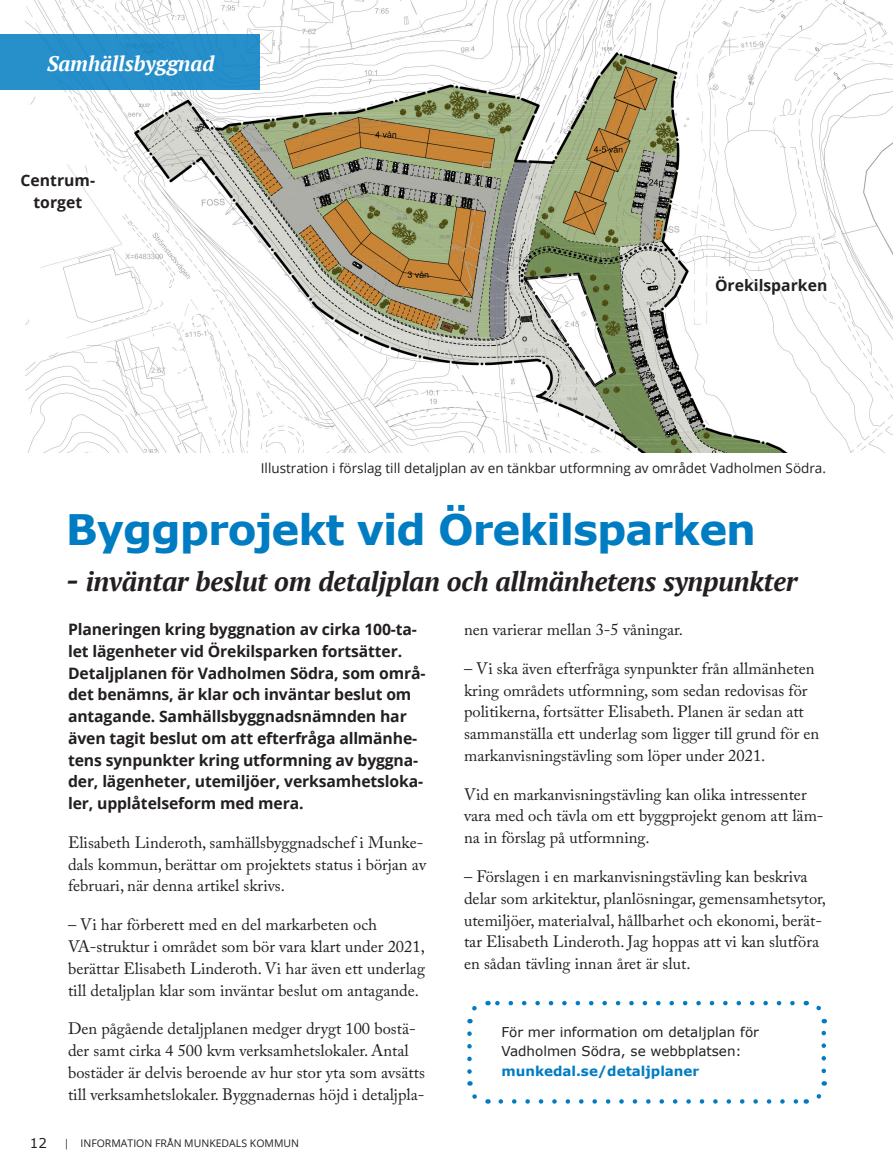
<style>
.page{position:relative;width:893px;height:1170px;background:#fff}
.page>*{position:absolute;margin:0;border:0;box-sizing:border-box;transform-origin:0 0}
.H1_Verdana_blå_stor{font:700 42px "Verdana";letter-spacing:-.025em;color:#007cc2}
.H1_Verdana_blå_stor-2{font:italic 700 27px "PT Serif";letter-spacing:-.01em;color:#231f20}
.t1{font:italic 700 21px "PT Serif";color:#fff}
.Brödtext_caslon_11_p{font:16.5px/21.8px "Adobe Caslon Pro";color:#231f20}
.Ingress{font:700 15.75px/21.8px "Open Sans";letter-spacing:-.01em;color:#231f20}
.Mellanrubrik_brödtex{font:700 15.75px "Open Sans";color:#231f20}
.Box_Verdana{font:13.5px/19.5px "Verdana";color:#231f20}
.Bildtext{font:13.5px "Open Sans";color:#231f20}
.t2{font:10.5px "Open Sans";color:#231f20}
.s1{font-size:31.5px}
.s2{font-weight:700;color:#007cc2}
.s3{font-family:"Verdana";font-size:13.5px}
</style>
<div class="page">
<img style="left:4px;top:0;width:889px;height:452px">
<svg style="left:495px;top:1000px;width:297px;height:5px"></svg>
<svg style="left:501px;top:1099px;width:298px;height:4px"></svg>
<svg style="left:467px;top:1006px;width:10px;height:17px"></svg>
<svg style="left:467px;top:1033px;width:21px;height:71px"></svg>
<svg style="left:806px;top:1081px;width:21px;height:22px"></svg>
<svg style="left:806px;top:1000px;width:20px;height:70px"></svg>
<div style="left:0;top:34px;width:259px;height:55px;background:#2790cb"></div>
<p class="t1" style="left:47px;top:49px;width:169px">Samhällsbyggnad</p>
<h2 class="Mellanrubrik_brödtex" style="left:21px;top:169px;width:76px">Centrum-</h2>
<h2 class="Mellanrubrik_brödtex" style="left:33px;top:191px;width:50px">torget</h2>
<h2 class="Mellanrubrik_brödtex" style="left:715px;top:274px;width:114px">Örekilsparken</h2>
<p class="Bildtext" style="left:261px;top:459px;width:567px">Illustration i förslag till detaljplan av en tänkbar utformning av området Vadholmen Södra.</p>
<h1 class="H1_Verdana_blå_stor" style="left:66px;top:500px;width:692px">Byggprojekt vid Örekilsparken</h1>
<h1 class="H1_Verdana_blå_stor-2" style="left:66px;top:564px;width:733px"><span class="s1">-</span> inväntar beslut om detaljplan och allmänhetens synpunkter</h1>
<p class="Ingress" style="left:68px;top:618px;width:359px">Planeringen kring byggnation av cirka 100-ta&shy;let lägenheter vid Örekilsparken fortsätter.<br>Detaljplanen för Vadholmen Södra, som områ&shy;det benämns, är klar och inväntar beslut om antagande. Samhällsbyggnadsnämnden har även tagit beslut om att efterfråga allmänhe&shy;tens synpunkter kring utformning av byggna&shy;der, lägenheter, utemiljöer, verksamhetsloka&shy;ler, upplåtelseform med mera.</p>
<p class="Brödtext_caslon_11_p" style="left:68px;top:831px;width:360px">Elisabeth Linderoth, samhällsbyggnadschef i Munke&shy;dals kommun, berättar om projektets status i början av februari, när denna artikel skrivs.</p>
<p class="Brödtext_caslon_11_p" style="left:68px;top:913px;width:358px">– Vi har förberett med en del markarbeten och VA-struktur i området som bör vara klart under 2021, berättar Elisabeth Linderoth. Vi har även ett underlag till detaljplan klar som inväntar beslut om antagande.</p>
<p class="Brödtext_caslon_11_p" style="left:68px;top:1017px;width:358px">Den pågående detaljplanen medger drygt 100 bostä&shy;der samt cirka 4 500 kvm verksamhetslokaler. Antal bostäder är delvis beroende av hur stor yta som avsätts till verksamhetslokaler. Byggnadernas höjd i detaljpla-</p>
<p class="Brödtext_caslon_11_p" style="left:464px;top:618px;width:221px">nen varierar mellan 3-5 våningar.</p>
<p class="Brödtext_caslon_11_p" style="left:464px;top:657px;width:357px">– Vi ska även efterfråga synpunkter från allmänheten kring områdets utformning, som sedan redovisas för politikerna, fortsätter Elisabeth. Planen är sedan att sammanställa ett underlag som ligger till grund för en markanvisningstävling som löper under 2021.</p>
<p class="Brödtext_caslon_11_p" style="left:464px;top:783px;width:361px">Vid en markanvisningstävling kan olika intressenter vara med och tävla om ett byggprojekt genom att läm&shy;na in förslag på utformning.</p>
<p class="Brödtext_caslon_11_p" style="left:464px;top:865px;width:364px">– Förslagen i en markanvisningstävling kan beskriva delar som arkitektur, planlösningar, gemensamhetsytor, utemiljöer, materialval, hållbarhet och ekonomi, berät&shy;tar Elisabeth Linderoth. Jag hoppas att vi kan slutföra en sådan tävling innan året är slut.</p>
<p class="Box_Verdana" style="left:501px;top:1021px;width:259px">För mer information om detaljplan för<br>Vadholmen Södra, se webbplatsen: <span class="s2">munkedal.se/detaljplaner</span></p>
<p class="t2" style="left:30px;top:1135px;width:271px"><span class="s3">12</span> | INFORMATION FRÅN MUNKEDALS KOMMUN</p>
</div>
